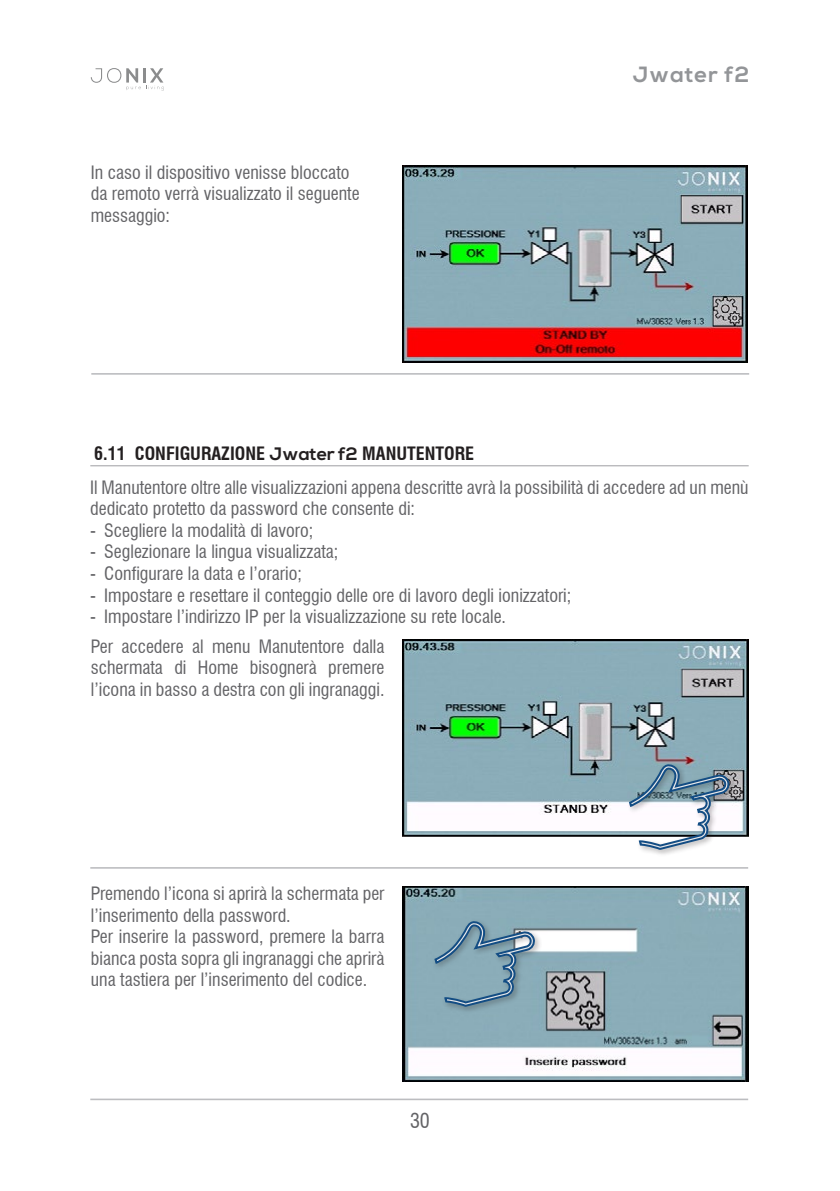
<style>
.page{position:relative;width:840px;height:1191px;background:#fff}
.page>*{position:absolute;margin:0;border:0;box-sizing:border-box;transform-origin:0 0}
.t1{font:700 22px "Nexa";letter-spacing:.05em;color:#939598}
.t2{font:condensed 20px "Swiss 721 BT";color:#636366}
.t3{font:condensed 18px/21.6px "Swiss 721 BT";color:#636366}
.t4{font:700 condensed 18px "Swiss 721 BT";color:#231f20}
.s1{font-family:"Nexa";font-stretch:normal}
</style>
<div class="page">
<svg style="left:91px;top:68px;width:73px;height:23px"></svg>
<hr style="left:90px;top:867px;width:657px;height:1px;background:#bcbdc0">
<hr style="left:90px;top:1098px;width:657px;height:2px;background:#bcbdc0">
<img style="left:402px;top:639px;width:345px;height:197px">
<img style="left:402px;top:886px;width:345px;height:195px">
<div style="left:626px;top:761px;width:110px;height:96px;background:#231f20;opacity:.3"></div>
<svg style="left:627px;top:763px;width:102px;height:86px"></svg>
<div style="left:431px;top:918px;width:111px;height:96px;background:#231f20;opacity:.3"></div>
<svg style="left:433px;top:920px;width:101px;height:85px;background:#7c9faf"></svg>
<hr style="left:91px;top:373px;width:657px;height:2px;background:#bcbdc0">
<img style="left:402px;top:165px;width:345px;height:197px">
<hr style="left:90px;top:465px;width:658px;height:1px;background:#9e9fa3">
<p class="t3" style="left:91px;top:161px;width:270px">In caso il dispositivo venisse bloccato da remoto verrà visualizzato il seguente messaggio:</p>
<p class="t4" style="left:94px;top:442px;width:381px">6.11 CONFIGURAZIONE <span class="s1">Jwater f2</span> MANUTENTORE</p>
<p class="t1" style="left:632px;top:61px;width:118px">Jwater f2</p>
<p class="t3" style="left:90px;top:476px;width:659px">Il Manutentore oltre alle visualizzazioni appena descritte avrà la possibilità di accedere ad un menù dedicato protetto da password che consente di:</p>
<p class="t3" style="left:90px;top:519px;width:224px">- Scegliere la modalità di lavoro;</p>
<p class="t3" style="left:90px;top:541px;width:249px">- Seglezionare la lingua visualizzata;</p>
<p class="t3" style="left:90px;top:563px;width:213px">- Configurare la data e l’orario;</p>
<p class="t3" style="left:90px;top:584px;width:482px">- Impostare e resettare il conteggio delle ore di lavoro degli ionizzatori;</p>
<p class="t3" style="left:90px;top:602px;width:417px;line-height:29.6px">- Impostare l’indirizzo IP per la visualizzazione su rete locale.<br>Per accedere al menu Manutentore dalla</p>
<p class="t3" style="left:91px;top:657px;width:295px">schermata di Home bisognerà premere l’icona in basso a destra con gli ingranaggi.</p>
<p class="t3" style="left:91px;top:882px;width:295px">Premendo l’icona si aprirà la schermata per l’inserimento della password.<br>Per inserire la password, premere la barra bianca posta sopra gli ingranaggi che aprirà una tastiera per l’inserimento del codice.</p>
<p class="t2" style="left:410px;top:1108px;width:21px">30</p>
</div>
